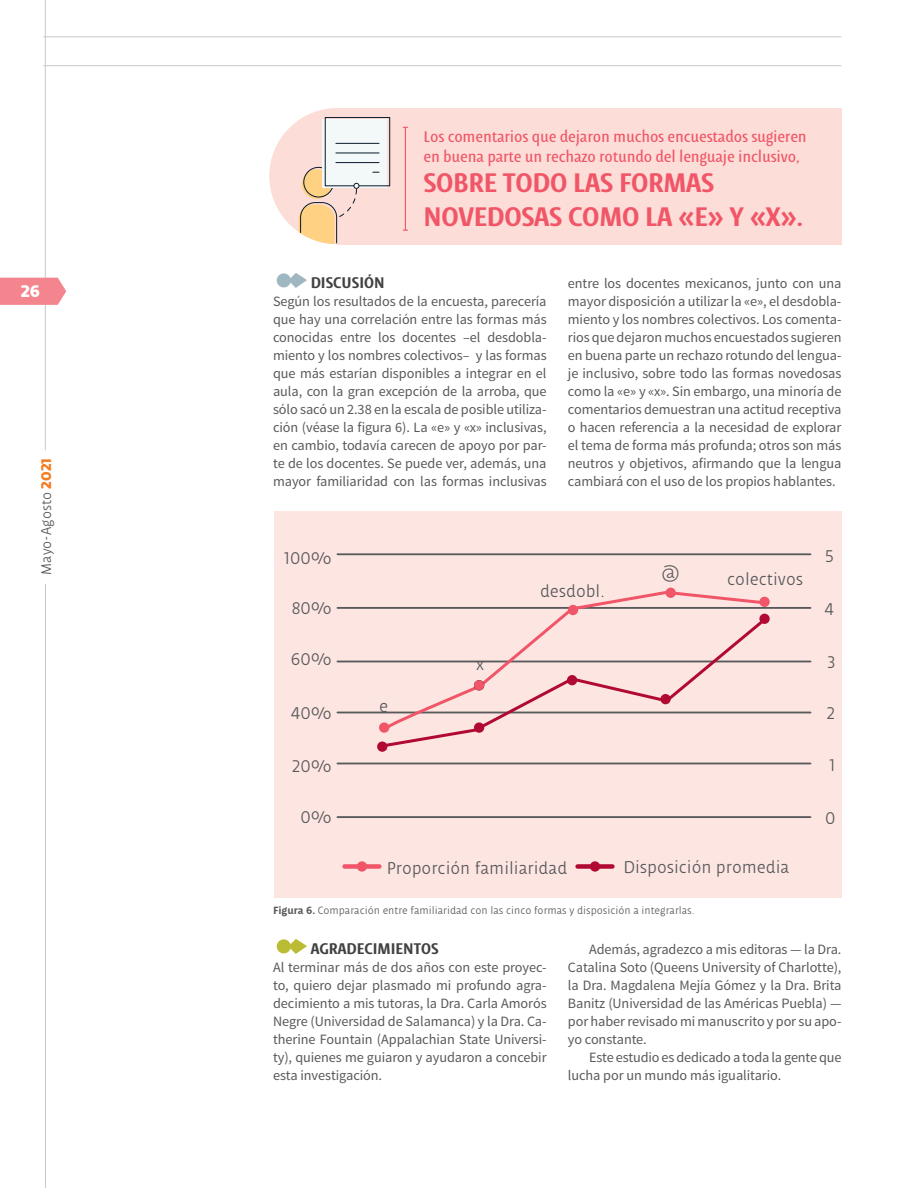
<style>
.page{position:relative;width:918px;height:1188px;background:#fff}
.page>*{position:absolute;margin:0;border:0;box-sizing:border-box;transform-origin:0 0}
.t1{font:700 28.65px/34.5px "Udlap Display";letter-spacing:-.01em;color:#f05668}
.t2{font:300 18.15px "Udlap Text";color:#58595b}
.t3{font:900 18px "Udlap Text";color:#fff}
.t4{font:16.5px/19.5px "Udlap Display";letter-spacing:-.01em;color:#f05668}
.t5{font:700 16.5px "Udlap Display Sc";color:#414042}
.t6{font:300 15px "Udlap Text";color:#58595b}
.t7{font:14.25px/18px "Source Sans Pro";letter-spacing:-.005em;color:#58595b;text-align:justify}
.t8{font:300 11.25px "Udlap Text";color:#58595b}
.s1{font-weight:900;color:#f47b20}
.s2{font-weight:700}
</style>
<div class="page">
<svg style="left:277px;top:273px;width:30px;height:15px"></svg>
<div style="left:337px;top:108px;width:504px;height:136px;background:#fdddd7"></div>
<div style="left:274px;top:511px;width:567px;height:387px;background:#fde5e1"></div>
<div style="left:269px;top:108px;width:136px;height:136px;background:#fdddd7;border-radius:50%"></div>
<hr style="left:405px;top:127px;width:1px;height:103px;background:#f05668">
<hr style="left:337px;top:553px;width:474px;height:2px;background:#58595b">
<hr style="left:337px;top:607px;width:474px;height:2px;background:#58595b">
<hr style="left:337px;top:661px;width:474px;height:1px;background:#58595b">
<hr style="left:337px;top:712px;width:474px;height:1px;background:#58595b">
<hr style="left:337px;top:763px;width:474px;height:1px;background:#58595b">
<hr style="left:337px;top:816px;width:474px;height:2px;background:#58595b">
<svg style="left:384px;top:589px;width:384px;height:26px"></svg>
<svg style="left:380px;top:615px;width:389px;height:134px"></svg>
<div style="left:379px;top:722px;width:10px;height:11px;background:#f05668;border-radius:50%"></div>
<div style="left:377px;top:741px;width:10px;height:11px;background:#b10a32;border-radius:50%"></div>
<div style="left:357px;top:861px;width:10px;height:11px;background:#f05668;border-radius:50%"></div>
<div style="left:590px;top:861px;width:10px;height:11px;background:#b10a32;border-radius:50%"></div>
<div style="left:474px;top:722px;width:10px;height:11px;background:#b10a32;border-radius:50%"></div>
<div style="left:567px;top:675px;width:10px;height:10px;background:#b10a32;border-radius:50%"></div>
<div style="left:660px;top:694px;width:11px;height:10px;background:#b10a32;border-radius:50%"></div>
<div style="left:759px;top:614px;width:11px;height:10px;background:#b10a32;border-radius:50%"></div>
<div style="left:759px;top:597px;width:11px;height:10px;background:#f05668;border-radius:50%"></div>
<div style="left:666px;top:588px;width:10px;height:10px;background:#f05668;border-radius:50%"></div>
<div style="left:568px;top:605px;width:10px;height:10px;background:#f05668;border-radius:50%"></div>
<div style="left:474px;top:680px;width:10px;height:10px;background:#f05668;border-radius:50%"></div>
<div style="left:345px;top:864px;width:34px;height:5px;background:#f05668"></div>
<div style="left:578px;top:864px;width:34px;height:5px;background:#b10a32"></div>
<svg style="left:299px;top:117px;width:92px;height:127px"></svg>
<svg style="left:277px;top:939px;width:30px;height:15px"></svg>
<hr style="left:45px;top:0;width:1px;height:450px;background:#c7c8ca">
<hr style="left:45px;top:584px;width:1px;height:604px;background:#c7c8ca">
<hr style="left:43px;top:36px;width:798px;height:1px;background:#c7c8ca">
<hr style="left:43px;top:65px;width:798px;height:1px;background:#c7c8ca">
<svg style="left:0;top:278px;width:66px;height:27px;background:#f48c95"></svg>
<p class="t3" style="left:21px;top:280px;width:21px">26</p>
<p class="t6" style="left:38px;top:575px;width:118px;rotate:-90deg">Mayo-Agosto <span class="s1">2021</span></p>
<p class="t4" style="left:423px;top:127px;width:385px">Los comentarios que dejaron muchos encuestados sugieren en buena parte un rechazo rotundo del lenguaje inclusivo,</p>
<h1 class="t1" style="left:423px;top:165px;width:381px">SOBRE TODO LAS FORMAS<br>NOVEDOSAS COMO LA «E» Y «X».</h1>
<p class="t5" style="left:311px;top:273px;width:75px">DISCUSIÓN</p>
<p class="t7" style="left:273px;top:293px;width:275px">Según los resultados de la encuesta, parecería que hay una correlación entre las formas más conocidas entre los docentes –el desdobla&shy;miento y los nombres colectivos– y las formas que más estarían disponibles a integrar en el aula, con la gran excepción de la arroba, que sólo sacó un 2.38 en la escala de posible utiliza&shy;ción (véase la figura 6). La «e» y «x» inclusivas, en cambio, todavía carecen de apoyo por par&shy;te de los docentes. Se puede ver, además, una mayor familiaridad con las formas inclusivas</p>
<p class="t7" style="left:568px;top:274px;width:275px">entre los docentes mexicanos, junto con una mayor disposición a utilizar la «e», el desdobla&shy;miento y los nombres colectivos. Los comenta&shy;rios que dejaron muchos encuestados sugieren en buena parte un rechazo rotundo del lengua&shy;je inclusivo, sobre todo las formas novedosas como la «e» y «x». Sin embargo, una minoría de comentarios demuestran una actitud receptiva o hacen referencia a la necesidad de explorar el tema de forma más profunda; otros son más neutros y objetivos, afirmando que la lengua cambiará con el uso de los propios hablantes.</p>
<p class="t2" style="left:284px;top:548px;width:49px">100%</p>
<p class="t2" style="left:825px;top:547px;width:10px">5</p>
<p class="t2" style="left:292px;top:598px;width:42px">80%</p>
<p class="t2" style="left:291px;top:650px;width:42px">60%</p>
<p class="t2" style="left:661px;top:562px;width:20px">@</p>
<p class="t2" style="left:727px;top:569px;width:77px">colectivos</p>
<p class="t2" style="left:540px;top:581px;width:66px">desdobl.</p>
<p class="t2" style="left:825px;top:599px;width:11px">4</p>
<p class="t2" style="left:828px;top:652px;width:9px">3</p>
<p class="t2" style="left:827px;top:703px;width:10px">2</p>
<p class="t2" style="left:476px;top:654px;width:9px">x</p>
<p class="t2" style="left:379px;top:696px;width:10px">e</p>
<p class="t2" style="left:291px;top:703px;width:42px">40%</p>
<p class="t2" style="left:292px;top:756px;width:41px">20%</p>
<p class="t2" style="left:300px;top:808px;width:33px">0%</p>
<p class="t2" style="left:387px;top:858px;width:182px">Proporción familiaridad</p>
<p class="t2" style="left:623px;top:857px;width:168px">Disposición promedia</p>
<p class="t8" style="left:273px;top:904px;width:423px"><span class="s2">Figura 6.</span> Comparación entre familiaridad con las cinco formas y disposición a integrarlas.</p>
<p class="t2" style="left:830px;top:755px;width:7px">1</p>
<p class="t2" style="left:825px;top:809px;width:12px">0</p>
<p class="t5" style="left:311px;top:939px;width:130px">AGRADECIMIENTOS</p>
<p class="t7" style="left:273px;top:959px;width:275px">Al terminar más de dos años con este proyec&shy;to, quiero dejar plasmado mi profundo agra&shy;decimiento a mis tutoras, la Dra. Carla Amorós Negre (Universidad de Salamanca) y la Dra. Ca&shy;therine Fountain (Appalachian State Universi&shy;ty), quienes me guiaron y ayudaron a concebir esta investigación.</p>
<p class="t7" style="left:568px;top:941px;width:275px;text-indent:21px">Además, agradezco a mis editoras — la Dra.<br>Catalina Soto (Queens University of Charlotte), la Dra. Magdalena Mejía Gómez y la Dra. Brita Banitz (Universidad de las Américas Puebla) — por haber revisado mi manuscrito y por su apo&shy;yo constante.</p>
<p class="t7" style="left:568px;top:1048px;width:275px;text-indent:21px">Este estudio es dedicado a toda la gente que lucha por un mundo más igualitario.</p>
</div>
